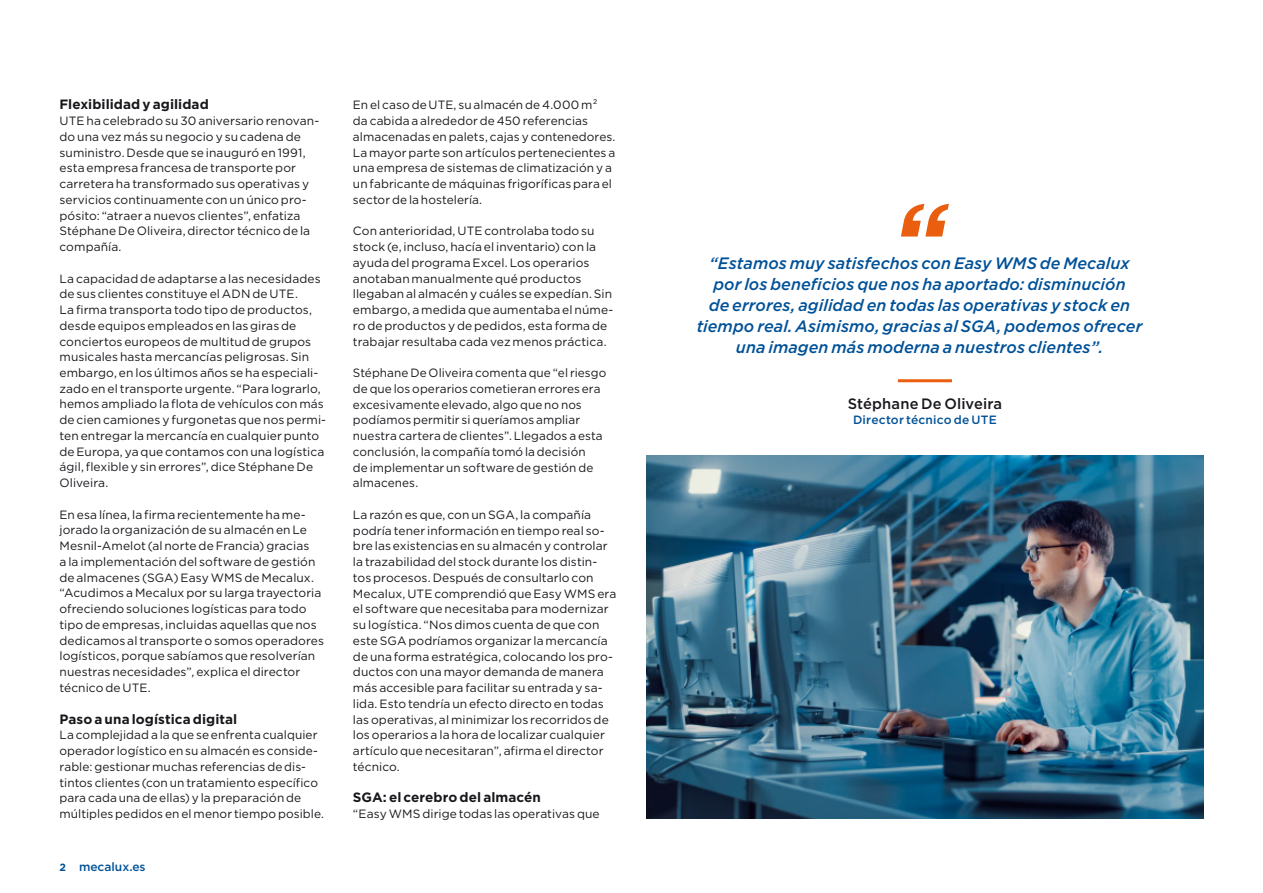
<style>
.page{position:relative;width:1263px;height:893px;background:#fff}
.page>*{position:absolute;margin:0;border:0;box-sizing:border-box;transform-origin:0 0}
.t1{font:italic 500 16.5px/21px "Gotham";letter-spacing:.005em;color:#005198;text-align:center}
.t2{font:500 15px "Gotham";letter-spacing:.005em;color:#1a171c}
.t3{font:700 13.5px "Gotham";letter-spacing:.005em;color:#1a171c}
.t4{font:12px/15.8px "Gotham";letter-spacing:.005em;color:#1a171c}
.t5{font:500 12px "Gotham";letter-spacing:.015em;color:#005198}
.s1{font-weight:700;font-size:10.5px}
</style>
<div class="page">
<img style="left:646px;top:456px;width:557px;height:362px">
<hr style="left:898px;top:379px;width:54px;height:3px;background:#e95e0f">
<svg style="left:901px;top:204px;width:48px;height:33px"></svg>
<p class="t3" style="left:60px;top:96px;width:151px">Flexibilidad y agilidad</p>
<p class="t4" style="left:60px;top:113px;width:261px">UTE ha celebrado su 30 aniversario renovan&shy;do una vez más su negocio y su cadena de suministro. Desde que se inauguró en 1991, esta empresa francesa de transporte por carretera ha transformado sus operativas y servicios continuamente con un único pro&shy;pósito: “atraer a nuevos clientes”, enfatiza Stéphane De Oliveira, director técnico de la compañía.</p>
<p class="t4" style="left:60px;top:270px;width:268px">La capacidad de adaptarse a las necesidades de sus clientes constituye el ADN de UTE.<br>La firma transporta todo tipo de productos, desde equipos empleados en las giras de conciertos europeos de multitud de grupos musicales hasta mercancías peligrosas. Sin embargo, en los últimos años se ha especiali&shy;zado en el transporte urgente. “Para lograrlo, hemos ampliado la flota de vehículos con más de cien camiones y furgonetas que nos permi&shy;ten entregar la mercancía en cualquier punto de Europa, ya que contamos con una logística ágil, flexible y sin errores”, dice Stéphane De Oliveira.</p>
<p class="t4" style="left:60px;top:506px;width:266px">En esa línea, la firma recientemente ha me&shy;jorado la organización de su almacén en Le Mesnil-Amelot (al norte de Francia) gracias<br>a la implementación del software de gestión de almacenes (SGA) Easy WMS de Mecalux. “Acudimos a Mecalux por su larga trayectoria ofreciendo soluciones logísticas para todo tipo de empresas, incluidas aquellas que nos dedicamos al transporte o somos operadores logísticos, porque sabíamos que resolverían nuestras necesidades”, explica el director técnico de UTE.</p>
<p class="t3" style="left:60px;top:710px;width:179px">Paso a una logística digital</p>
<p class="t4" style="left:60px;top:727px;width:266px">La complejidad a la que se enfrenta cualquier operador logístico en su almacén es conside&shy;rable: gestionar muchas referencias de dis&shy;tintos clientes (con un tratamiento específico para cada una de ellas) y la preparación de múltiples pedidos en el menor tiempo posible.</p>
<p class="t5" style="left:60px;top:859px;width:88px"><span class="s1">2</span> mecalux.es</p>
<p class="t4" style="left:353px;top:97px;width:264px">En el caso de UTE, su almacén de 4.000 m²<br>da cabida a alrededor de 450 referencias almacenadas en palets, cajas y contenedores.<br>La mayor parte son artículos pertenecientes a una empresa de sistemas de climatización y a un fabricante de máquinas frigoríficas para el sector de la hostelería.</p>
<p class="t4" style="left:353px;top:223px;width:262px">Con anterioridad, UTE controlaba todo su stock (e, incluso, hacía el inventario) con la ayuda del programa Excel. Los operarios anotaban manualmente qué productos llegaban al almacén y cuáles se expedían. Sin embargo, a medida que aumentaba el núme&shy;ro de productos y de pedidos, esta forma de trabajar resultaba cada vez menos práctica.</p>
<p class="t4" style="left:353px;top:365px;width:255px">Stéphane De Oliveira comenta que “el riesgo de que los operarios cometieran errores era excesivamente elevado, algo que no nos podíamos permitir si queríamos ampliar nuestra cartera de clientes”. Llegados a esta conclusión, la compañía tomó la decisión<br>de implementar un software de gestión de almacenes.</p>
<p class="t4" style="left:353px;top:506px;width:265px">La razón es que, con un SGA, la compañía podría tener información en tiempo real so&shy;bre las existencias en su almacén y controlar la trazabilidad del stock durante los distin&shy;tos procesos. Después de consultarlo con Mecalux, UTE comprendió que Easy WMS era el software que necesitaba para modernizar su logística. “Nos dimos cuenta de que con este SGA podríamos organizar la mercancía de una forma estratégica, colocando los pro&shy;ductos con una mayor demanda de manera más accesible para facilitar su entrada y sa&shy;lida. Esto tendría un efecto directo en todas las operativas, al minimizar los recorridos de los operarios a la hora de localizar cualquier artículo que necesitaran”, afirma el director técnico.</p>
<p class="t3" style="left:353px;top:789px;width:190px">SGA: el cerebro del almacén</p>
<p class="t4" style="left:353px;top:806px;width:248px">“Easy WMS dirige todas las operativas que</p>
<p class="t1" style="left:697px;top:252px;width:447px">“Estamos muy satisfechos con Easy WMS de Mecalux por los beneficios que nos ha aportado: disminución<br>de errores, agilidad en todas las operativas y stock en tiempo real. Asimismo, gracias al SGA, podemos ofrecer una imagen más moderna a nuestros clientes”.</p>
<p class="t2" style="left:848px;top:393px;width:156px">Stéphane De Oliveira</p>
<p class="t5" style="left:853px;top:412px;width:145px">Director técnico de UTE</p>
</div>
